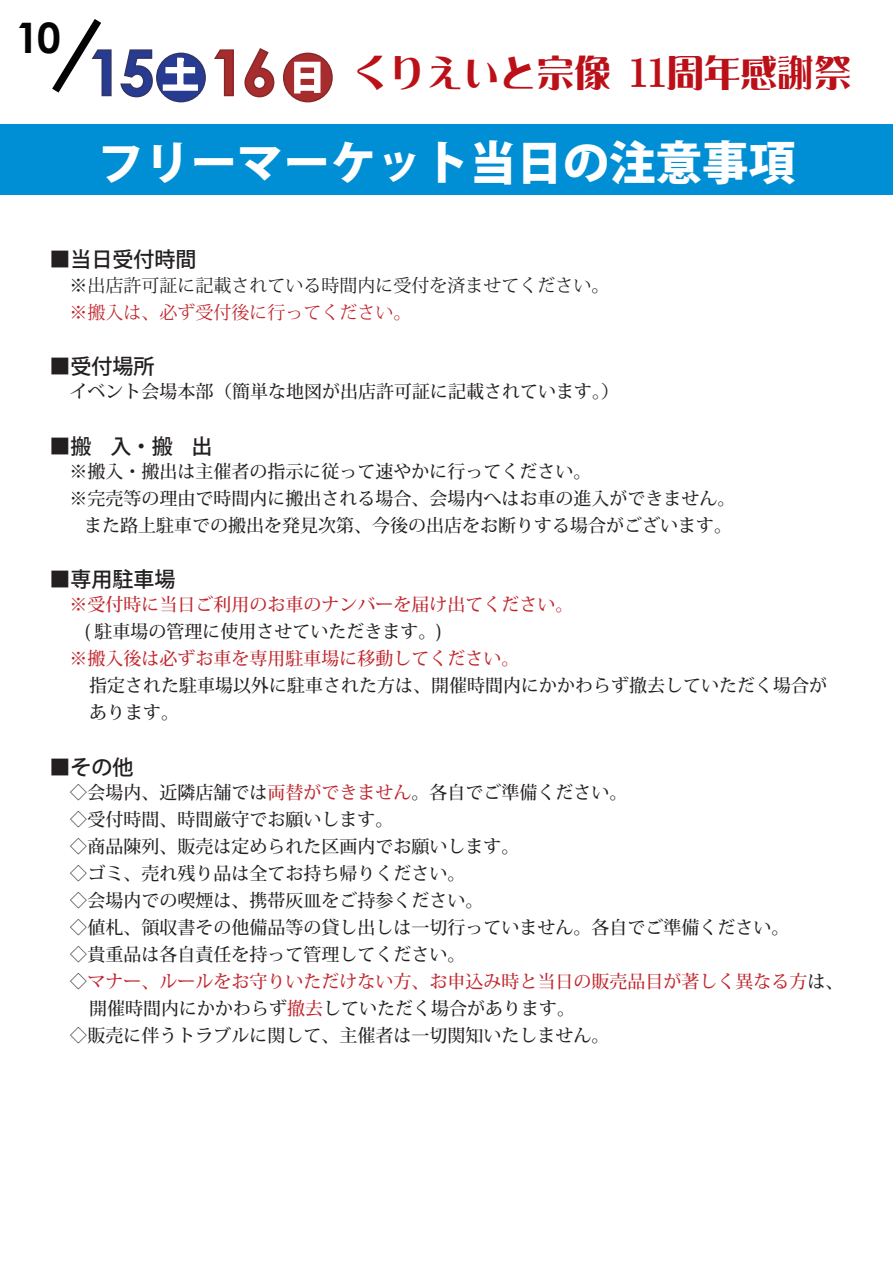
<style>
.page{position:relative;width:893px;height:1263px;background:#fff}
.page>*{position:absolute;margin:0;border:0;box-sizing:border-box;transform-origin:0 0}
.t1{font:700 63.15px "Century Gothic";color:#273b93}
.t2{font:800 46.5px "Koz Go Pro";color:#fff}
.t3{font:700 42px "Century Gothic";color:#030303}
.t4{font:38.1px "MS P Gothic";color:#fff}
.t5{font:37.05px "Roman Mincho EG Ultra SJIS";color:#bb1018}
.t6{font:500 21px "Koz Go Pro";color:#231f20}
.t7{font:500 18px/27px "Koz Min Pro";color:#231f20}
.t8{font:500 18px "Koz Min Pro";color:#c0262d}
.t9{font:18px "Koz Min Pro";color:#231f20}
.t10{font:18px "Koz Min Pro";color:#c0262d}
.s1{color:#a62c2e}
.s2{font-family:"MS P Gothic";font-size:38.1px;color:#fff}
.s3{color:#c0262d}
.s4{color:#231f20}
</style>
<div class="page">
<div style="left:0;top:125px;width:893px;height:70px;background:#008fd5"></div>
<svg style="left:52px;top:19px;width:60px;height:78px"></svg>
<svg style="left:120px;top:49px;width:33px;height:49px"></svg>
<svg style="left:214px;top:49px;width:20px;height:48px"></svg>
<svg style="left:244px;top:48px;width:31px;height:50px"></svg>
<div style="left:284px;top:53px;width:48px;height:49px;background:#a62c2e;border-radius:50%"></div>
<div style="left:283px;top:53px;width:50px;height:49px;border:2px solid #872828;border-radius:50%"></div>
<svg style="left:293px;top:60px;width:28px;height:35px"></svg>
<div style="left:157px;top:53px;width:48px;height:49px;background:#273b93;border-radius:50%"></div>
<div style="left:156px;top:53px;width:50px;height:49px;border:2px solid #323465;border-radius:50%"></div>
<svg style="left:161px;top:56px;width:38px;height:36px"></svg>
<h3 class="t3" style="left:16px;top:6px;width:47px">10</h3>
<h1 class="t1" style="left:88px;top:25px;width:191px">15 <span class="s1">16</span></h1>
<h3 class="t4" style="left:161px;top:56px;width:40px">土</h3>
<h3 class="t5" style="left:288px;top:55px;width:565px"><span class="s2">日</span> くりえいと宗像 11周年感謝祭</h3>
<h2 class="t2" style="left:98px;top:132px;width:699px">フリーマーケット当日の注意事項</h2>
<p class="t6" style="left:50px;top:246px;width:148px">■当日受付時間</p>
<p class="t9" style="left:70px;top:272px;width:541px">※出店許可証に記載されている時間内に受付を済ませてください。</p>
<p class="t10" style="left:70px;top:299px;width:343px">※搬入は、必ず受付後に行ってください。</p>
<p class="t6" style="left:50px;top:353px;width:106px">■受付場所</p>
<p class="t7" style="left:69px;top:378px;width:551px">イベント会場本部 （簡単な地図が出店許可証に記載されています。）</p>
<p class="t6" style="left:50px;top:432px;width:165px">■搬 入 ・搬 出</p>
<p class="t7" style="left:69px;top:457px;width:523px">※搬入・搬出は主催者の指示に従って速やかに行ってください。</p>
<p class="t7" style="left:69px;top:484px;width:667px">※完売等の理由で時間内に搬出される場合、会場内へはお車の進入ができません。</p>
<p class="t7" style="left:84px;top:511px;width:649px">また路上駐車での搬出を発見次第、今後の出店をお断りする場合がございます。</p>
<p class="t6" style="left:50px;top:566px;width:127px">■専用駐車場</p>
<p class="t8" style="left:69px;top:592px;width:505px">※受付時に当日ご利用のお車のナンバーを届け出てください。</p>
<p class="t7" style="left:84px;top:618px;width:360px">( 駐車場の管理に使用させていただきます。)</p>
<p class="t8" style="left:69px;top:646px;width:451px">※搬入後は必ずお車を専用駐車場に移動してください。</p>
<p class="t7" style="left:89px;top:672px;width:739px">指定された駐車場以外に駐車された方は、開催時間内にかかわらず撤去していただく場合があります。</p>
<p class="t6" style="left:50px;top:753px;width:85px">■その他</p>
<p class="t7" style="left:69px;top:778px;width:559px">◇会場内、近隣店舗では<span class="s3">両替ができません</span>。各自でご準備ください。</p>
<p class="t7" style="left:69px;top:805px;width:325px">◇受付時間、時間厳守でお願いします。</p>
<p class="t7" style="left:69px;top:832px;width:451px">◇商品陳列、販売は定められた区画内でお願いします。</p>
<p class="t7" style="left:69px;top:859px;width:397px">◇ゴミ、売れ残り品は全てお持ち帰りください。</p>
<p class="t7" style="left:69px;top:886px;width:415px">◇会場内での喫煙は、携帯灰皿をご持参ください。</p>
<p class="t7" style="left:69px;top:913px;width:721px">◇値札、領収書その他備品等の貸し出しは一切行っていません。各自でご準備ください。</p>
<p class="t7" style="left:69px;top:940px;width:397px">◇貴重品は各自責任を持って管理してください。</p>
<p class="t8" style="left:69px;top:968px;width:775px"><span class="s4">◇</span>マナー、ルールをお守りいただけない方、お申込み時と当日の販売品目が著しく異なる方<span class="s4">は、</span></p>
<p class="t7" style="left:89px;top:994px;width:487px">開催時間内にかかわらず<span class="s3">撤去</span>していただく場合があります。</p>
<p class="t7" style="left:69px;top:1021px;width:541px">◇販売に伴うトラブルに関して、主催者は一切関知いたしません。</p>
</div>
